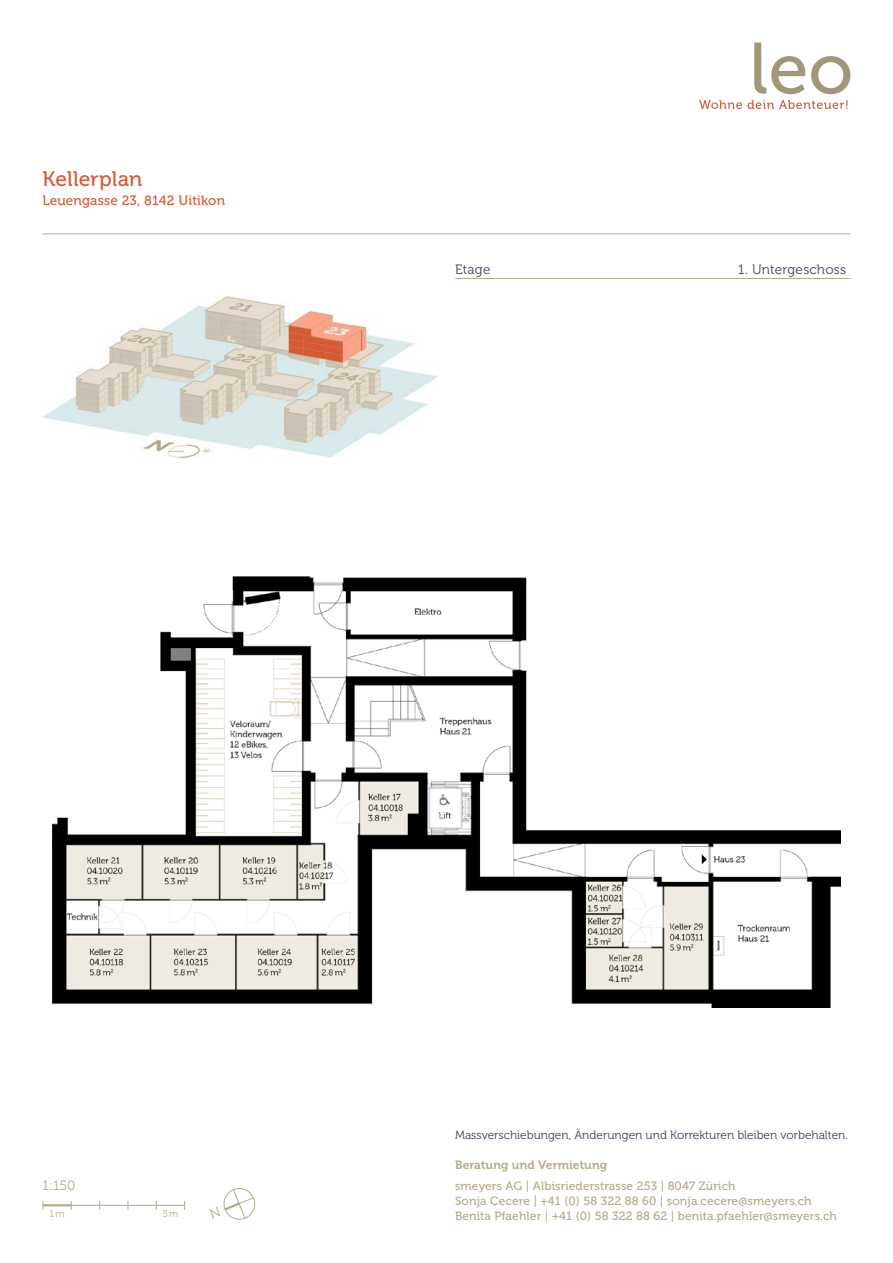
<style>
.page{position:relative;width:893px;height:1263px;background:#fff}
.page>*{position:absolute;margin:0;border:0;box-sizing:border-box;transform-origin:0 0}
.t1{font:21px "Museo 500";letter-spacing:.01em;color:#d85a34}
.t2{font:13.5px "Museo 500";letter-spacing:.01em;color:#d85a34}
.t3{font:13.5px "Museo 300";letter-spacing:.02em;color:#3a445b}
.t4{font:13.5px "Museo 300";color:#b4aa8c}
.t5{font:12px/15px "Museo 500";letter-spacing:.01em;color:#b4aa8c}
.t6{font:12px "Museo 300";color:#3a445b}
.t7{font:12px "Museo 700";letter-spacing:.01em;color:#b4aa8c}
.t8{font:9.75px "Museo 300";color:#b4aa8c}
</style>
<div class="page">
<svg style="left:754px;top:43px;width:51px;height:51px"></svg>
<svg style="left:811px;top:56px;width:39px;height:38px"></svg>
<svg style="left:699px;top:100px;width:148px;height:9px"></svg>
<hr style="left:43px;top:233px;width:807px;height:1px;background:#b4aa8c">
<hr style="left:43px;top:1204px;width:28px;height:2px;background:#b4aa8c">
<hr style="left:71px;top:1205px;width:114px;height:1px;background:#b4aa8c">
<hr style="left:455px;top:278px;width:395px;height:1px;background:#b4aa8c">
<img style="left:52px;top:576px;width:789px;height:432px">
<img style="left:43px;top:297px;width:395px;height:160px">
<svg style="left:223px;top:1188px;width:32px;height:32px"></svg>
<h1 class="t1" style="left:43px;top:167px;width:101px">Kellerplan</h1>
<p class="t2" style="left:43px;top:193px;width:184px">Leuengasse 23, 8142 Uitikon</p>
<p class="t3" style="left:455px;top:262px;width:37px">Etage</p>
<p class="t3" style="left:738px;top:262px;width:110px">1. Untergeschoss</p>
<p class="t4" style="left:43px;top:1178px;width:34px">1:150</p>
<p class="t8" style="left:49px;top:1208px;width:17px">1m</p>
<p class="t8" style="left:162px;top:1208px;width:18px">5m</p>
<p class="t6" style="left:455px;top:1128px;width:395px">Massverschiebungen, Änderungen und Korrekturen bleiben vorbehalten.</p>
<p class="t7" style="left:455px;top:1158px;width:154px">Beratung und Vermietung</p>
<p class="t5" style="left:455px;top:1179px;width:383px">smeyers AG | Albisriederstrasse 253 | 8047 Zürich<br>Sonja Cecere | +41 (0) 58 322 88 60 | sonja.cecere@smeyers.ch<br>Benita Pfaehler | +41 (0) 58 322 88 62 | benita.pfaehler@smeyers.ch</p>
</div>
